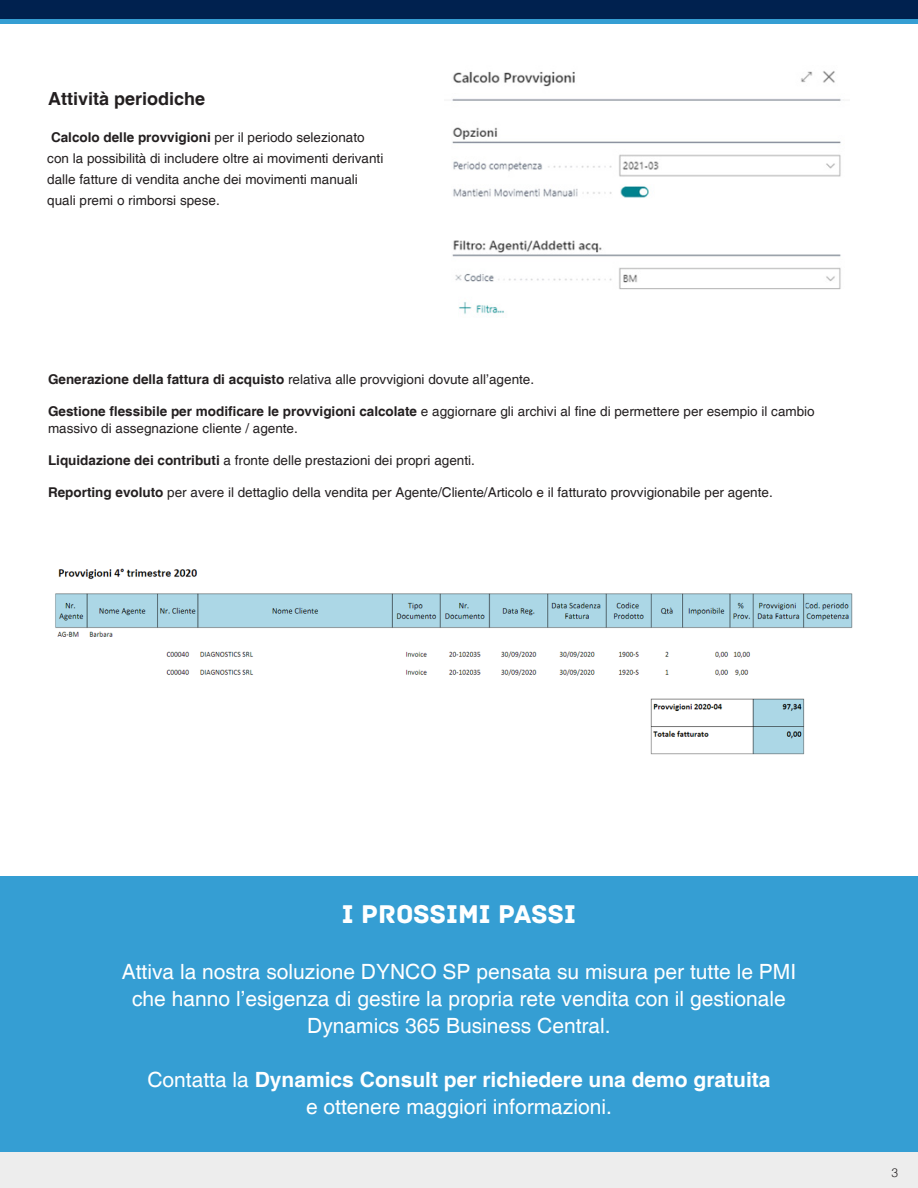
<style>
.page{position:relative;width:918px;height:1188px;background:#fff}
.page>*{position:absolute;margin:0;border:0;box-sizing:border-box;transform-origin:0 0}
.t1{font:27px "Archive";color:#fff}
.t2{font:21px/27px "Helvetica";color:#fff;text-align:center}
.t3{font:700 21px/27px "Helvetica";color:#fff;text-align:center}
.t4{font:700 18px "Helvetica";color:#231f20}
.t5{font:13.5px/21px "Helvetica";color:#231f20}
.t6{font:300 12px "Helv";color:#231f20}
.s1{font-weight:700}
.s2{font-weight:400}
</style>
<div class="page">
<div style="left:0;top:876px;width:918px;height:276px;background:#359ed3"></div>
<div style="left:0;top:1152px;width:918px;height:36px;background:#ededed"></div>
<div style="left:0;top:0;width:918px;height:20px;background:#00214f"></div>
<div style="left:0;top:19px;width:918px;height:5px;background:#359ed3"></div>
<img style="left:452px;top:71px;width:389px;height:245px">
<img style="left:55px;top:568px;width:798px;height:187px">
<p class="t4" style="left:48px;top:88px;width:159px">Attività periodiche</p>
<p class="t5" style="left:47px;top:127px;width:338px"><span class="s1">Calcolo delle provvigioni</span> per il periodo selezionato con la possibilità di includere oltre ai movimenti derivanti dalle fatture di vendita anche dei movimenti manuali quali premi o rimborsi spese.</p>
<p class="t5" style="left:48px;top:369px;width:488px"><span class="s1">Generazione della fattura di acquisto</span> relativa alle provvigioni dovute all’agente.</p>
<p class="t5" style="left:48px;top:404px;width:768px;line-height:16.2px"><span class="s1">Gestione flessibile per modificare le provvigioni calcolate</span> e aggiornare gli archivi al fine di permettere per esempio il cambio massivo di assegnazione cliente / agente.</p>
<p class="t5" style="left:48px;top:450px;width:428px"><span class="s1">Liquidazione dei contributi</span> a fronte delle prestazioni dei propri agenti.</p>
<p class="t5" style="left:48px;top:483px;width:726px"><span class="s1">Reporting evoluto</span> per avere il dettaglio della vendita per Agente/Cliente/Articolo e il fatturato provvigionabile per agente.</p>
<p class="t1" style="left:342px;top:898px;width:236px">I PROSSIMI PASSI</p>
<p class="t2" style="left:122px;top:959px;width:676px">Attiva la nostra soluzione DYNCO SP pensata su misura per tutte le PMI che hanno l’esigenza di gestire la propria rete vendita con il gestionale<br>Dynamics 365 Business Central.</p>
<p class="t3" style="left:147px;top:1067px;width:625px"><span class="s2">Contatta la</span> Dynamics Consult per richiedere una demo gratuita <span class="s2">e ottenere maggiori informazioni.</span></p>
<p class="t6" style="left:891px;top:1165px;width:8px">3</p>
</div>
